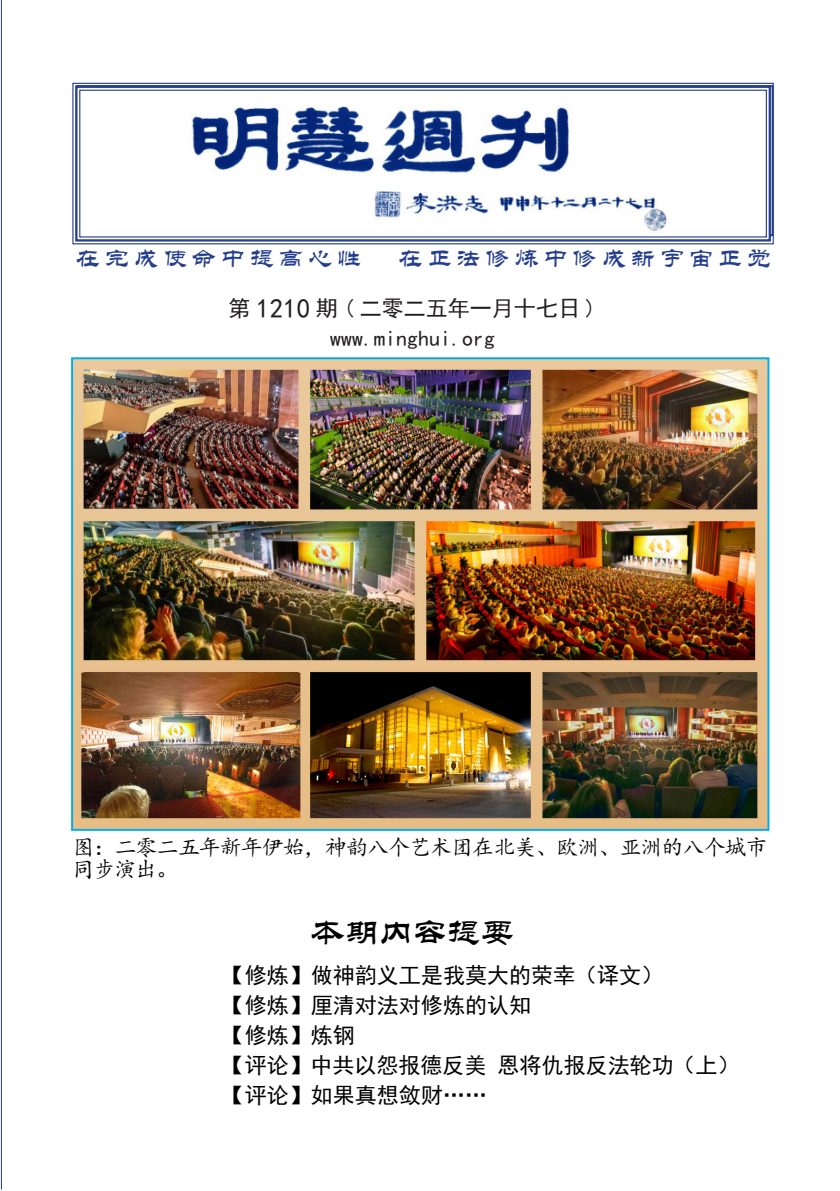
<style>
.page{position:relative;width:840px;height:1191px;background:#fff}
.page>*{position:absolute;margin:0;border:0;box-sizing:border-box;transform-origin:0 0}
.t1{font:34px "ST Liti";color:#000}
.t2{font:24.8px "ST Liti";letter-spacing:.17em;color:#253f8e}
.目录文章标题{font:22px "Sim Hei";color:#000}
.图解说明{font:22px/22px "Kai Ti";letter-spacing:-.045em;color:#000}
.t3{font:22px "Sim Hei";color:#231f20}
.s1{font-size:27px}
</style>
<div class="page">
<hr style="left:1px;top:0;width:1px;height:1189px;background:#253f8e">
<img style="left:74px;top:360px;width:692px;height:468px">
<div style="left:71px;top:357px;width:698px;height:474px;border:2px solid #00aeef"></div>
<svg style="left:72px;top:82px;width:702px;height:163px"></svg>
<div style="left:75px;top:86px;width:695px;height:155px;border:2px solid #253f8e"></div>
<div style="left:79px;top:90px;width:687px;height:147px;border:1px solid #253f8e"></div>
<img style="left:178px;top:94px;width:499px;height:138px">
<p class="t2" style="left:75px;top:246px;width:287px">在完成使命中提高心性</p>
<p class="t2" style="left:398px;top:246px;width:374px">在正法修炼中修成新宇宙正觉</p>
<p class="t3" style="left:228px;top:297px;width:369px">第 <span class="s1">1210</span> 期 ( 二零二五年一月十七日 )</p>
<p class="t3" style="left:330px;top:327px;width:166px">www.minghui.org</p>
<p class="图解说明" style="left:72px;top:837px;width:696px">图：二零二五年新年伊始，神韵八个艺术团在北美、欧洲、亚洲的八个城市同步演出。</p>
<p class="t1" style="left:310px;top:916px;width:206px">本期内容提要</p>
<p class="目录文章标题" style="left:223px;top:964px;width:441px">【修炼】做神韵义工是我莫大的荣幸（译文）</p>
<p class="目录文章标题" style="left:223px;top:994px;width:309px">【修炼】厘清对法对修炼的认知</p>
<p class="目录文章标题" style="left:223px;top:1024px;width:133px">【修炼】炼钢</p>
<p class="目录文章标题" style="left:223px;top:1054px;width:518px">【评论】中共以怨报德反美 恩将仇报反法轮功（上）</p>
<p class="目录文章标题" style="left:223px;top:1084px;width:265px">【评论】如果真想敛财……</p>
</div>
